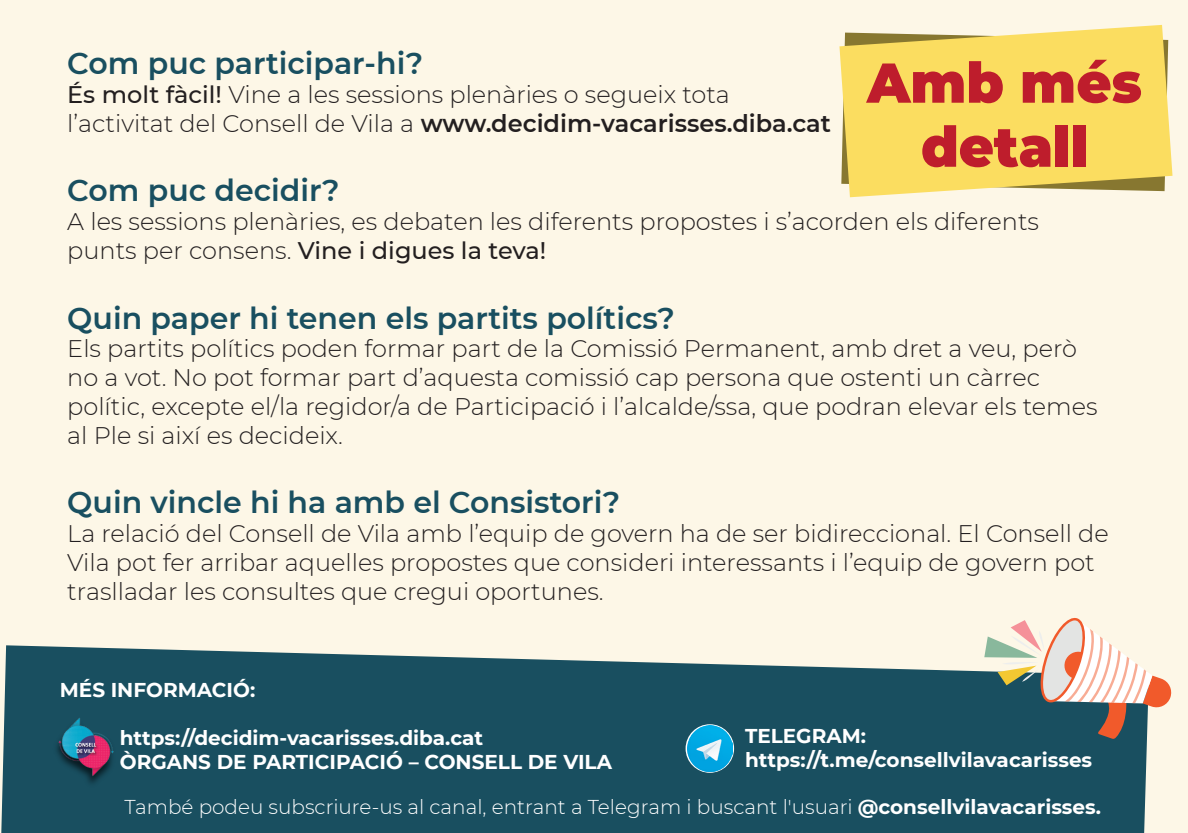
<style>
.page{position:relative;width:1188px;height:833px;background:#fdf7e7}
.page>*{position:absolute;margin:0;border:0;box-sizing:border-box;transform-origin:0 0}
.t1{font:900 56px/64px "Montserrat";color:#be1d2c;text-align:center;scale:.96 1}
.t2{font:600 30px "Montserrat";color:#194f60}
.t3{font:300 24px/28.8px "Montserrat";color:#231f20}
.t4{font:700 20px/24px "Montserrat";color:#fff}
.t5{font:300 20px "Montserrat";color:#fff}
.s1{font-weight:500}
.s2{font-weight:600}
.s3{font-weight:700}
</style>
<div class="page">
<svg style="left:1px;top:645px;width:1146px;height:188px;background:#295a69"></svg>
<svg style="left:685px;top:724px;width:49px;height:48px"></svg>
<img style="left:51px;top:779px;width:67px;height:11px">
<img style="left:51px;top:713px;width:70px;height:66px">
<img style="left:687px;top:726px;width:45px;height:45px">
<svg style="left:839px;top:25px;width:333px;height:172px;background:#f5da6b"></svg>
<svg style="left:984px;top:618px;width:188px;height:121px"></svg>
<p class="t2" style="left:67px;top:42px;width:358px">Com puc participar-hi?</p>
<p class="t3" style="left:67px;top:79px;width:765px"><span class="s1">És molt fàcil!</span> Vine a les sessions plenàries o segueix tota l’activitat del Consell de Vila a <span class="s2">www.decidim-vacarisses.diba.cat</span></p>
<h1 class="t1" style="left:867px;top:47px;width:288px">Amb més detall</h1>
<p class="t2" style="left:67px;top:169px;width:274px">Com puc decidir?</p>
<p class="t3" style="left:67px;top:206px;width:973px">A les sessions plenàries, es debaten les diferents propostes i s’acorden els diferents punts per consens. <span class="s1">Vine i digues la teva!</span></p>
<p class="t2" style="left:67px;top:296px;width:609px">Quin paper hi tenen els partits polítics?</p>
<p class="t3" style="left:67px;top:334px;width:1032px">Els partits polítics poden formar part de la Comissió Permanent, amb dret a veu, però no a vot. No pot formar part d’aquesta comissió cap persona que ostenti un càrrec polític, excepte el/la regidor/a de Participació i l’alcalde/ssa, que podran elevar els temes al Ple si així es decideix.</p>
<p class="t2" style="left:67px;top:481px;width:554px">Quin vincle hi ha amb el Consistori?</p>
<p class="t3" style="left:67px;top:518px;width:1043px">La relació del Consell de Vila amb l’equip de govern ha de ser bidireccional. El Consell de<br>Vila pot fer arribar aquelles propostes que consideri interessants i l’equip de govern pot traslladar les consultes que cregui oportunes.</p>
<p class="t4" style="left:60px;top:676px;width:197px">MÉS INFORMACIÓ:</p>
<p class="t4" style="left:120px;top:724px;width:494px">https://decidim-vacarisses.diba.cat<br>ÒRGANS DE PARTICIPACIÓ – CONSELL DE VILA</p>
<p class="t5" style="left:124px;top:793px;width:978px">També podeu subscriure-us al canal, entrant a Telegram i buscant l'usuari <span class="s3">@consellvilavacarisses.</span></p>
<p class="t4" style="left:745px;top:722px;width:349px">TELEGRAM: https://t.me/consellvilavacarisses</p>
</div>
